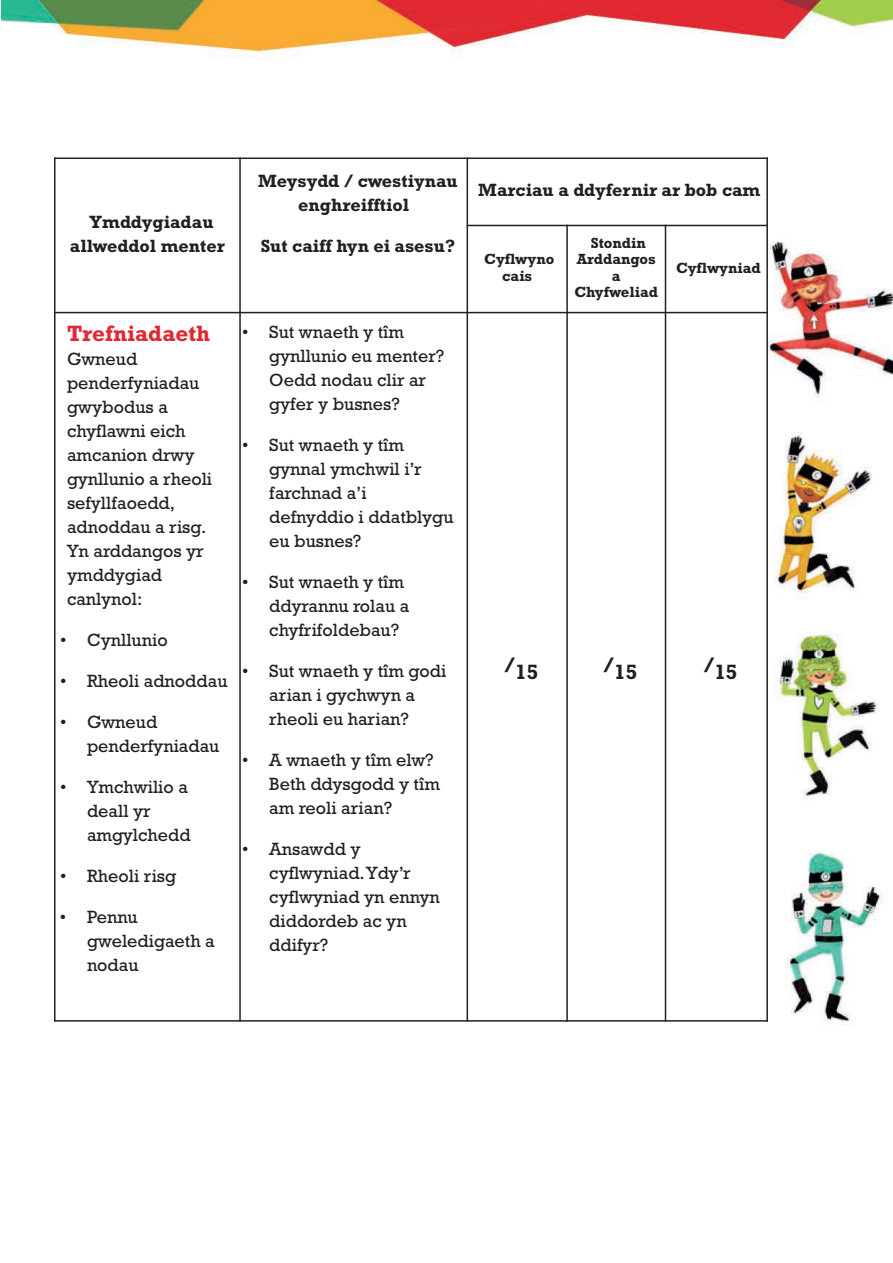
<style>
.page{position:relative;width:893px;height:1263px;background:#fff}
.page>*{position:absolute;margin:0;border:0;box-sizing:border-box;transform-origin:0 0}
.t1{font:700 22.5px "Rockwell";color:#e02833}
.t2{font:700 21px "Rockwell";color:#231f20}
.t3{font:18px/24px "Rockwell";color:#231f20}
.t4{font:700 18px/24px "Rockwell";color:#231f20;text-align:center}
.t5{font:700 15px/16.5px "Rockwell";color:#231f20;text-align:center}
</style>
<div class="page">
<img style="left:2px;top:0;width:891px;height:1026px">
<div style="left:62px;top:104px;width:688px;height:1045px;background:#fff"></div>
<div style="left:54px;top:158px;width:186px;height:155px;background:#fff"></div>
<div style="left:467px;top:158px;width:300px;height:67px;background:#fff"></div>
<div style="left:665px;top:225px;width:103px;height:88px;background:#fff"></div>
<div style="left:54px;top:313px;width:186px;height:709px;background:#fff"></div>
<div style="left:665px;top:313px;width:103px;height:709px;background:#fff"></div>
<hr style="left:54px;top:158px;width:2px;height:864px;background:#231f20">
<hr style="left:239px;top:158px;width:2px;height:864px;background:#231f20">
<hr style="left:467px;top:158px;width:1px;height:864px;background:#231f20">
<hr style="left:566px;top:225px;width:2px;height:797px;background:#231f20">
<hr style="left:665px;top:225px;width:1px;height:797px;background:#231f20">
<hr style="left:766px;top:158px;width:2px;height:864px;background:#231f20">
<hr style="left:54px;top:158px;width:714px;height:1px;background:#231f20">
<hr style="left:467px;top:225px;width:301px;height:1px;background:#231f20">
<hr style="left:54px;top:312px;width:714px;height:1px;background:#231f20">
<hr style="left:54px;top:1020px;width:714px;height:2px;background:#231f20">
<p class="t4" style="left:70px;top:209px;width:156px">Ymddygiadau allweddol menter</p>
<p class="t4" style="left:258px;top:168px;width:201px">Meysydd / cwestiynau enghreifftiol</p>
<p class="t4" style="left:261px;top:233px;width:196px">Sut caiff hyn ei asesu?</p>
<p class="t1" style="left:67px;top:320px;width:145px">Trefniadaeth</p>
<p class="t3" style="left:67px;top:347px;width:147px">Gwneud penderfyniadau gwybodus a chyflawni eich amcanion drwy gynllunio a rheoli sefyllfaoedd, adnoddau a risg.<br>Yn arddangos yr ymddygiad canlynol:</p>
<p class="t3" style="left:60px;top:628px;width:109px">• Cynllunio</p>
<p class="t3" style="left:60px;top:669px;width:169px">• Rheoli adnoddau</p>
<p class="t3" style="left:87px;top:710px;width:134px;text-indent:-27px">• Gwneud penderfyniadau</p>
<p class="t3" style="left:87px;top:775px;width:105px;text-indent:-27px">• Ymchwilio a deall yr amgylchedd</p>
<p class="t3" style="left:60px;top:864px;width:118px">• Rheoli risg</p>
<p class="t3" style="left:87px;top:905px;width:52px">Pennu</p>
<p class="t3" style="left:60px;top:905px;width:8px">•</p>
<p class="t3" style="left:87px;top:929px;width:129px">gweledigaeth a nodau</p>
<p class="t3" style="left:269px;top:320px;width:177px;text-indent:-27px">• Sut wnaeth y tîm gynllunio eu menter?<br>Oedd nodau clir ar gyfer y busnes?</p>
<p class="t3" style="left:269px;top:433px;width:186px;text-indent:-27px">• Sut wnaeth y tîm gynnal ymchwil i’r farchnad a’i defnyddio i ddatblygu eu busnes?</p>
<p class="t3" style="left:269px;top:570px;width:141px;text-indent:-27px">• Sut wnaeth y tîm ddyrannu rolau a chyfrifoldebau?</p>
<p class="t3" style="left:242px;top:659px;width:206px;text-align:center">• Sut wnaeth y tîm godi arian i gychwyn a<br>rheoli eu harian?</p>
<p class="t3" style="left:269px;top:748px;width:172px;text-indent:-27px">• A wnaeth y tîm elw?<br>Beth ddysgodd y tîm am reoli arian?</p>
<p class="t3" style="left:269px;top:836px;width:172px;text-indent:-27px">• Ansawdd y cyflwyniad. Ydy’r cyflwyniad yn ennyn diddordeb ac yn ddifyr?</p>
<p class="t4" style="left:478px;top:178px;width:284px">Marciau a ddyfernir ar bob cam</p>
<p class="t5" style="left:484px;top:251px;width:72px">Cyflwyno cais</p>
<p class="t5" style="left:574px;top:234px;width:85px">Stondin<br>Arddangos a<br>Chyfweliad</p>
<p class="t5" style="left:676px;top:259px;width:86px">Cyflwyniad</p>
<p class="t2" style="left:505px;top:659px;width:35px">/15</p>
<p class="t2" style="left:604px;top:659px;width:35px">/15</p>
<p class="t2" style="left:704px;top:659px;width:35px">/15</p>
</div>
